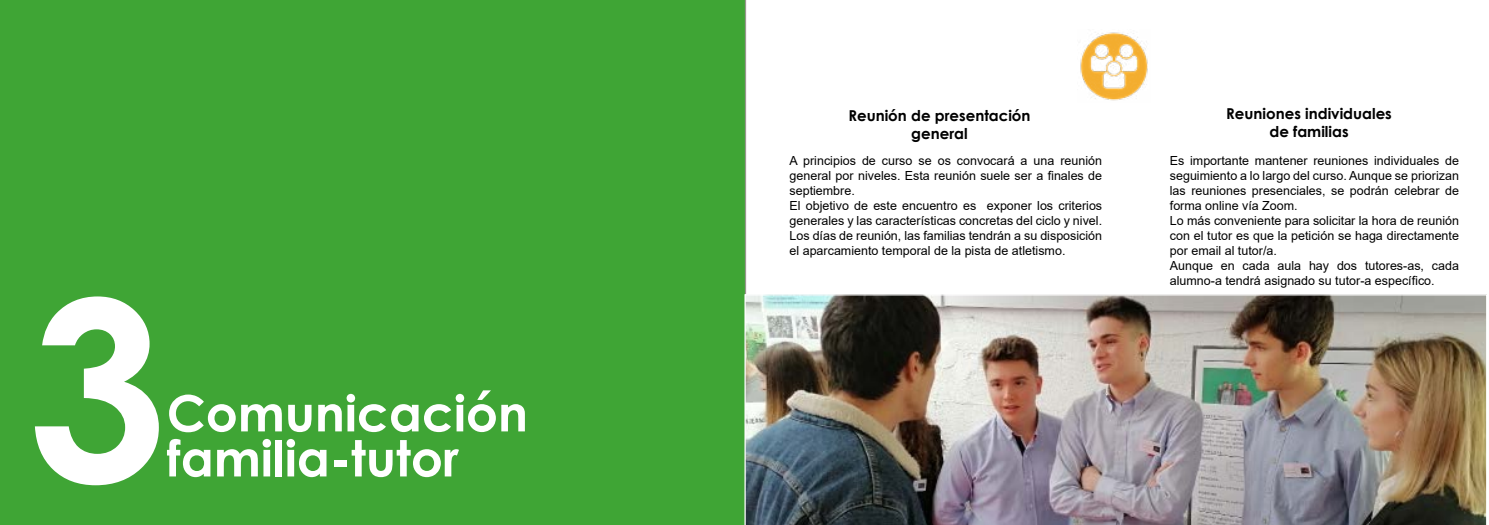
<style>
.page{position:relative;width:1489px;height:525px;background:#fff}
.page>*{position:absolute;margin:0;border:0;box-sizing:border-box;transform-origin:0 0}
.t1{font:700 250px "Century Gothic";color:#fff}
.t2{font:700 50px/45px "Century Gothic";color:#fff}
.t3{font:700 15px/18px "Century Gothic";color:#000;text-align:center}
.t4{font:12.5px/15px "Arial";color:#000}
</style>
<div class="page">
<div style="left:0;top:0;width:746px;height:524px;background:#3fa535"></div>
<img style="left:1080px;top:32px;width:68px;height:69px">
<img style="left:744px;top:294px;width:743px;height:230px">
<h1 class="t1" style="left:27px;top:200px;width:141px">3</h1>
<h2 class="t2" style="left:167px;top:388px;width:362px">Comunicación familia-tutor</h2>
<p class="t3" style="left:848px;top:105px;width:184px">Reunión de presentación general</p>
<p class="t3" style="left:1226px;top:104px;width:167px">Reuniones individuales de familias</p>
<p class="t4" style="left:1169px;top:153px;width:291px">Es importante mantener reuniones individuales de seguimiento a lo largo del curso. Aunque se priorizan las reuniones presenciales, se podrán celebrar de forma online vía Zoom.<br>Lo más conveniente para solicitar la hora de reunión con el tutor es que la petición se haga directamente por email al tutor/a.<br>Aunque en cada aula hay dos tutores-as, cada alumno-a tendrá asignado su tutor-a específico.</p>
<p class="t4" style="left:789px;top:153px;width:314px">A principios de curso se os convocará a una reunión general por niveles. Esta reunión suele ser a finales de septiembre.<br>El objetivo de este encuentro es exponer los criterios generales y las características concretas del ciclo y nivel.<br>Los días de reunión, las familias tendrán a su disposición el aparcamiento temporal de la pista de atletismo.</p>
</div>
